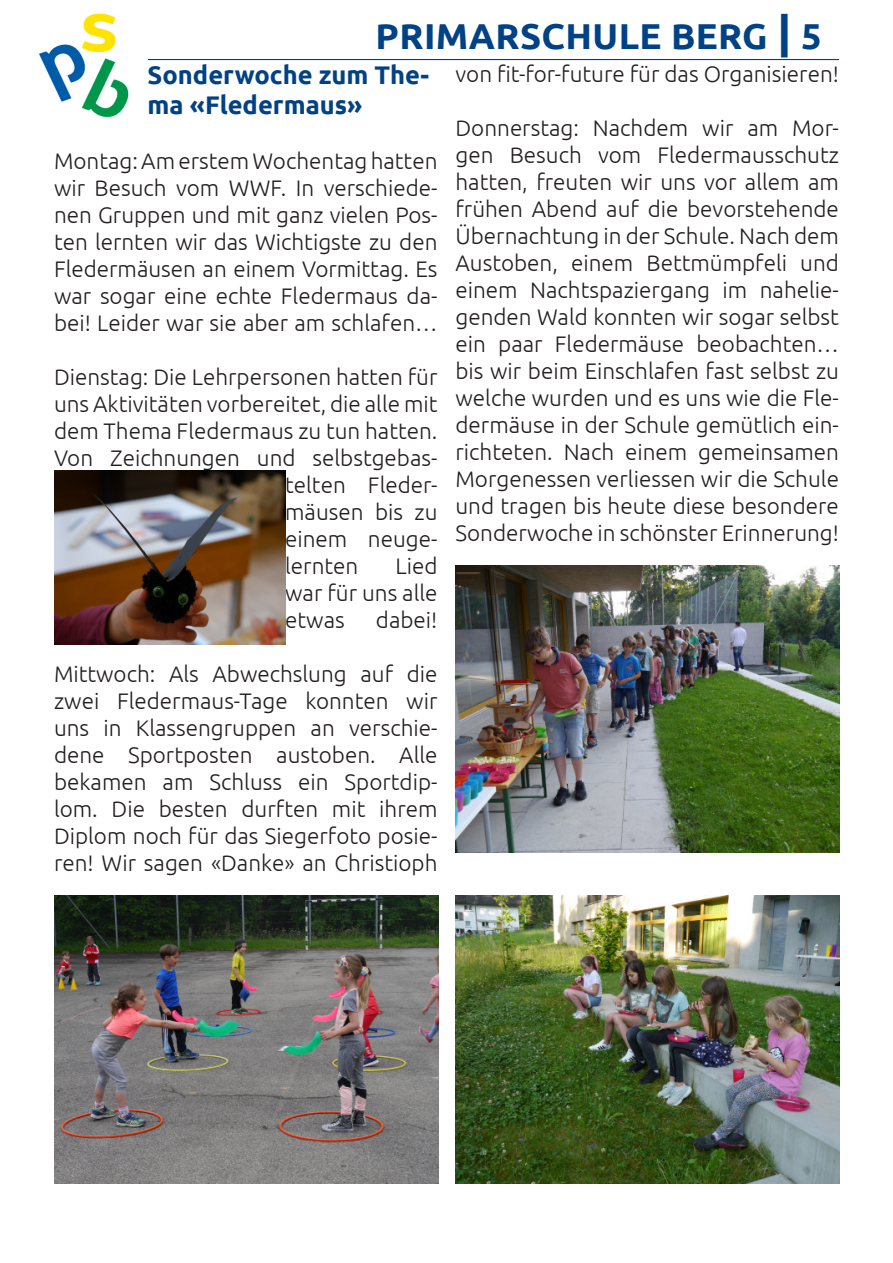
<style>
.page{position:relative;width:893px;height:1263px;background:#fff}
.page>*{position:absolute;margin:0;border:0;box-sizing:border-box;transform-origin:0 0}
.t1{font:700 36px "Ubuntu";letter-spacing:.01em;color:#014286}
.t2{font:700 25.5px/30.6px "Ubuntu";color:#014286}
.t3{font:300 22.5px/27px "Ubuntu";color:#231f20;text-align:justify}
.s1{font-size:45px}
.s2{font-style:inherit}
</style>
<div class="page">
<hr style="left:54px;top:59px;width:785px;height:1px;background:#014286">
<img style="left:39px;top:13px;width:109px;height:105px">
<img style="left:54px;top:471px;width:231px;height:173px">
<img style="left:54px;top:895px;width:384px;height:288px">
<img style="left:456px;top:565px;width:383px;height:288px">
<img style="left:455px;top:895px;width:384px;height:288px">
<h1 class="t1" style="left:376px;top:13px;width:448px">PRIMARSCHULE BERG <span class="s1">|</span> <span class="s2">5</span></h1>
<p class="t2" style="left:148px;top:58px;width:283px">Sonderwoche zum The&shy;ma «Fledermaus»</p>
<p class="t3" style="left:54px;top:146px;width:385px">Montag: Am erstem Wochentag hatten wir Besuch vom WWF. In verschiede&shy;nen Gruppen und mit ganz vielen Pos&shy;ten lernten wir das Wichtigste zu den Fledermäusen an einem Vormittag. Es war sogar eine echte Fledermaus da&shy;bei! Leider war sie aber am schlafen…</p>
<p class="t3" style="left:54px;top:362px;width:385px">Dienstag: Die Lehrpersonen hatten für</p>
<p class="t3" style="left:54px;top:389px;width:385px">uns Aktivitäten vorbereitet, die alle mit</p>
<p class="t3" style="left:54px;top:416px;width:385px">dem Thema Fledermaus zu tun hatten.</p>
<p class="t3" style="left:54px;top:443px;width:385px">Von Zeichnungen und selbstgebas-</p>
<p class="t3" style="left:285px;top:470px;width:154px">telten Fleder-</p>
<p class="t3" style="left:285px;top:497px;width:154px">mäusen bis zu</p>
<p class="t3" style="left:285px;top:524px;width:154px">einem neuge-</p>
<p class="t3" style="left:285px;top:551px;width:75px">lernten</p>
<p class="t3" style="left:455px;top:59px;width:385px">von fit-for-future für das Organisieren!</p>
<p class="t3" style="left:455px;top:113px;width:385px">Donnerstag: Nachdem wir am Mor&shy;gen Besuch vom Fledermausschutz hatten, freuten wir uns vor allem am frühen Abend auf die bevorstehende Übernachtung in der Schule. Nach dem Austoben, einem Bettmümpfeli und einem Nachtspaziergang im nahelie&shy;genden Wald konnten wir sogar selbst ein paar Fledermäuse beobachten… bis wir beim Einschlafen fast selbst zu welche wurden und es uns wie die Fle&shy;dermäuse in der Schule gemütlich ein&shy;richteten. Nach einem gemeinsamen Morgenessen verliessen wir die Schule und tragen bis heute diese besondere Sonderwoche in schönster Erinnerung!</p>
<p class="t3" style="left:285px;top:551px;width:154px;text-indent:110px">Lied war für uns alle etwas</p>
<p class="t3" style="left:376px;top:605px;width:63px">dabei!</p>
<p class="t3" style="left:54px;top:659px;width:385px">Mittwoch: Als Abwechslung auf die zwei Fledermaus-Tage konnten wir uns in Klassengruppen an verschie&shy;dene Sportposten austoben. Alle bekamen am Schluss ein Sportdip&shy;lom. Die besten durften mit ihrem Diplom noch für das Siegerfoto posie&shy;ren! Wir sagen «Danke» an Christioph</p>
</div>
